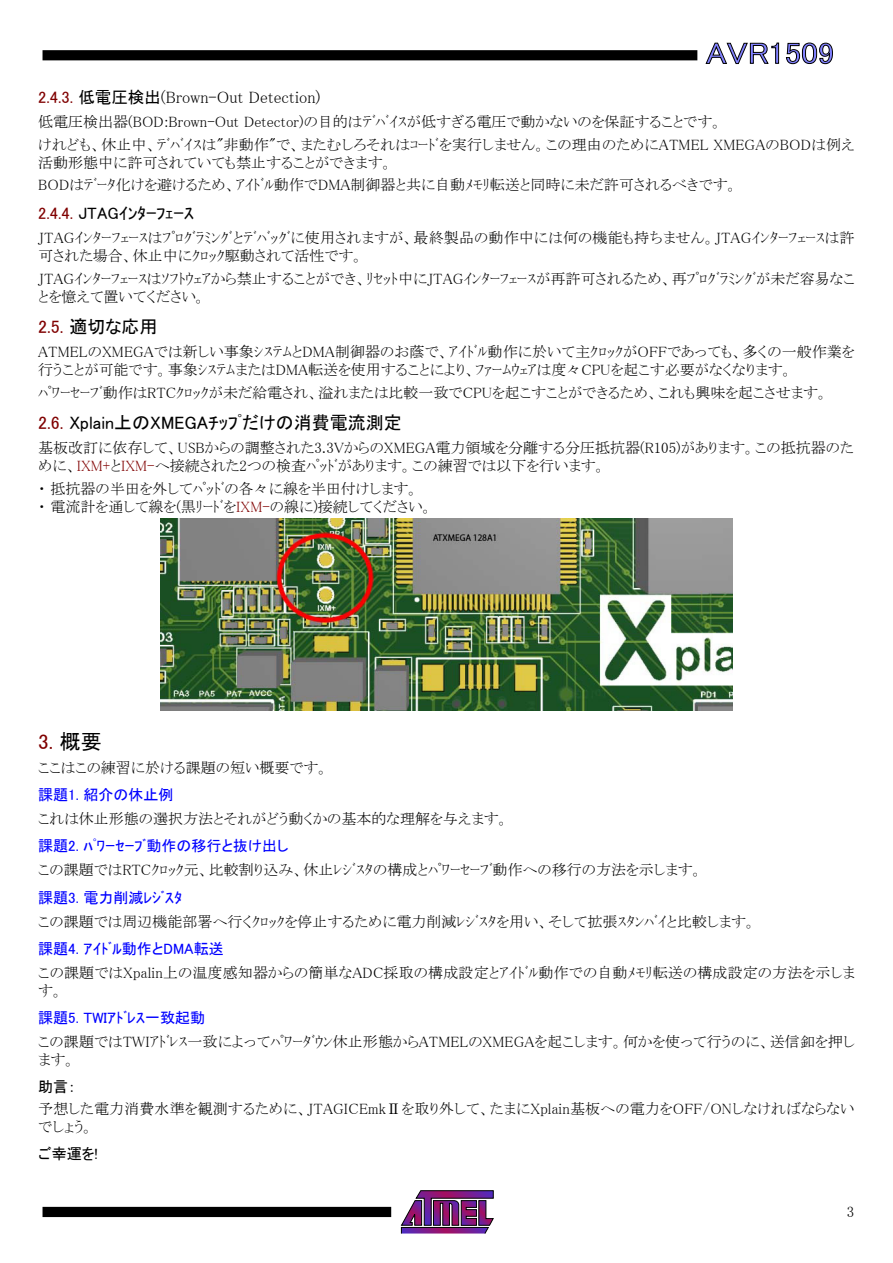
<style>
.page{position:relative;width:893px;height:1263px;background:#fff}
.page>*{position:absolute;margin:0;border:0;box-sizing:border-box;transform-origin:0 0}
.t1{font:30px "MS P Gothic";color:#8080ff;scale:1.1 1}
.t2{font:21px "MS P Gothic";color:#800000}
.t3{font:18px "MS P Gothic";color:#000}
.t4{font:16.5px "MS P Mincho";color:#000}
.t5{font:16.5px "MS P Gothic";color:#000}
.t6{font:15px/18px "MS P Mincho";color:#000}
.t7{font:15px "MS P Gothic";color:#00f}
.t8{font:15px "MS P Gothic";color:#000}
.s1{font-family:"MS P Gothic";color:#800000}
.s2{font-family:"MS P Gothic"}
.s3{color:#800000}
.s4{color:#000}
.s5{font-family:"MS P Mincho"}
</style>
<div class="page">
<svg style="left:401px;top:1190px;width:93px;height:44px"></svg>
<div style="left:43px;top:1207px;width:348px;height:10px;background:#000"></div>
<div style="left:43px;top:50px;width:654px;height:10px;background:#000"></div>
<svg style="left:706px;top:43px;width:73px;height:21px"></svg>
<svg style="left:786px;top:43px;width:47px;height:21px"></svg>
<img style="left:160px;top:519px;width:573px;height:191px">
<h1 class="t1" style="left:706px;top:38px;width:118px">AVR1509</h1>
<p class="t4" style="left:38px;top:89px;width:284px"><span class="s1">2.4.3.</span> <span class="s2">低電圧検出</span>(Brown-Out Detection)</p>
<p class="t6" style="left:38px;top:111px;width:818px;line-height:22.5px">低電圧検出器(BOD:Brown-Out Detector)の目的はﾃﾞﾊﾞｲｽが低すぎる電圧で動かないのを保証することです。<br>けれども、休止中、ﾃﾞﾊﾞｲｽは"非動作"で、またむしろそれはｺｰﾄﾞを実行しません。この理由のためにATMEL XMEGAのBODは例え</p>
<p class="t6" style="left:38px;top:151px;width:701px;line-height:22.5px">活動形態中に許可されていても禁止することができます。<br>BODはﾃﾞｰﾀ化けを避けるため、ｱｲﾄﾞﾙ動作でDMA制御器と共に自動ﾒﾓﾘ転送と同時に未だ許可されるべきです。</p>
<p class="t5" style="left:38px;top:205px;width:158px"><span class="s3">2.4.4.</span> JTAGｲﾝﾀｰﾌｪｰｽ</p>
<p class="t6" style="left:38px;top:229px;width:818px">JTAGｲﾝﾀｰﾌｪｰｽはﾌﾟﾛｸﾞﾗﾐﾝｸﾞとﾃﾞﾊﾞｯｸﾞに使用されますが、最終製品の動作中には何の機能も持ちません。JTAGｲﾝﾀｰﾌｪｰｽは許可された場合、休止中にｸﾛｯｸ駆動されて活性です。</p>
<p class="t6" style="left:38px;top:269px;width:818px">JTAGｲﾝﾀｰﾌｪｰｽはｿﾌﾄｳｪｱから禁止することができ、ﾘｾｯﾄ中にJTAGｲﾝﾀｰﾌｪｰｽが再許可されるため、再ﾌﾟﾛｸﾞﾗﾐﾝｸﾞが未だ容易なことを憶えて置いてください。</p>
<p class="t3" style="left:38px;top:318px;width:121px"><span class="s3">2.5.</span> 適切な応用</p>
<p class="t6" style="left:38px;top:343px;width:818px">ATMELのXMEGAでは新しい事象ｼｽﾃﾑとDMA制御器のお蔭で、ｱｲﾄﾞﾙ動作に於いて主ｸﾛｯｸがOFFであっても、多くの一般作業を行うことが可能です。事象ｼｽﾃﾑまたはDMA転送を使用することにより、ﾌｧｰﾑｳｪｱは度々CPUを起こす必要がなくなります。</p>
<p class="t6" style="left:38px;top:383px;width:791px">ﾊﾟﾜｰｾｰﾌﾞ動作はRTCｸﾛｯｸが未だ給電され、溢れまたは比較一致でCPUを起こすことができるため、これも興味を起こさせます。</p>
<p class="t3" style="left:38px;top:414px;width:365px"><span class="s3">2.6.</span> Xplain上のXMEGAﾁｯﾌﾟだけの消費電流測定</p>
<p class="t6" style="left:38px;top:439px;width:817px">基板改訂に依存して、USBからの調整された3.3VからのXMEGA電力領域を分離する分圧抵抗器(R105)があります。この抵抗器のために、<span class="s3">IXM+</span>と<span class="s3">IXM-</span>へ接続された2つの検査ﾊﾟｯﾄﾞがあります。この練習では以下を行います。</p>
<p class="t6" style="left:38px;top:479px;width:396px">・ 抵抗器の半田を外してﾊﾟｯﾄﾞの各々に線を半田付けします。<br>・ 電流計を通して線を(黒ﾘｰﾄﾞを<span class="s3">IXM-</span>の線に)接続してください。</p>
<h2 class="t2" style="left:38px;top:731px;width:65px">3. <span class="s4">概要</span></h2>
<p class="t6" style="left:38px;top:759px;width:292px">ここはこの練習に於ける課題の短い概要です。</p>
<p class="t7" style="left:38px;top:788px;width:137px">課題1. 紹介の休止例</p>
<p class="t6" style="left:38px;top:810px;width:472px">これは休止形態の選択方法とそれがどう動くかの基本的な理解を与えます。</p>
<p class="t7" style="left:38px;top:839px;width:252px">課題2. ﾊﾟﾜｰｾｰﾌﾞ動作の移行と抜け出し</p>
<p class="t6" style="left:38px;top:861px;width:666px">この課題ではRTCｸﾛｯｸ元、比較割り込み、休止ﾚｼﾞｽﾀの構成とﾊﾟﾜｰｾｰﾌﾞ動作への移行の方法を示します。</p>
<p class="t7" style="left:38px;top:890px;width:145px">課題3. 電力削減ﾚｼﾞｽﾀ</p>
<p class="t6" style="left:38px;top:912px;width:719px">この課題では周辺機能部署へ行くｸﾛｯｸを停止するために電力削減ﾚｼﾞｽﾀを用い、そして拡張ｽﾀﾝﾊﾞｲと比較します。</p>
<p class="t7" style="left:38px;top:941px;width:187px">課題4. ｱｲﾄﾞﾙ動作とDMA転送</p>
<p class="t6" style="left:38px;top:963px;width:818px">この課題ではXpalin上の温度感知器からの簡単なADC採取の構成設定とｱｲﾄﾞﾙ動作での自動ﾒﾓﾘ転送の構成設定の方法を示します。</p>
<p class="t7" style="left:38px;top:1010px;width:168px">課題5. TWIｱﾄﾞﾚｽ一致起動</p>
<p class="t6" style="left:38px;top:1032px;width:818px">この課題ではTWIｱﾄﾞﾚｽ一致によってﾊﾟﾜｰﾀﾞｳﾝ休止形態からATMELのXMEGAを起こします。何かを使って行うのに、送信釦を押します。</p>
<p class="t8" style="left:38px;top:1079px;width:39px">助言<span class="s5">：</span></p>
<p class="t6" style="left:38px;top:1099px;width:818px">予想した電力消費水準を観測するために、JTAGICEmkⅡを取り外して、たまにXplain基板への電力をOFF/ONしなければならないでしょう。</p>
<p class="t8" style="left:38px;top:1146px;width:61px">ご幸運を!</p>
<p class="t6" style="left:847px;top:1202px;width:9px">3</p>
</div>
